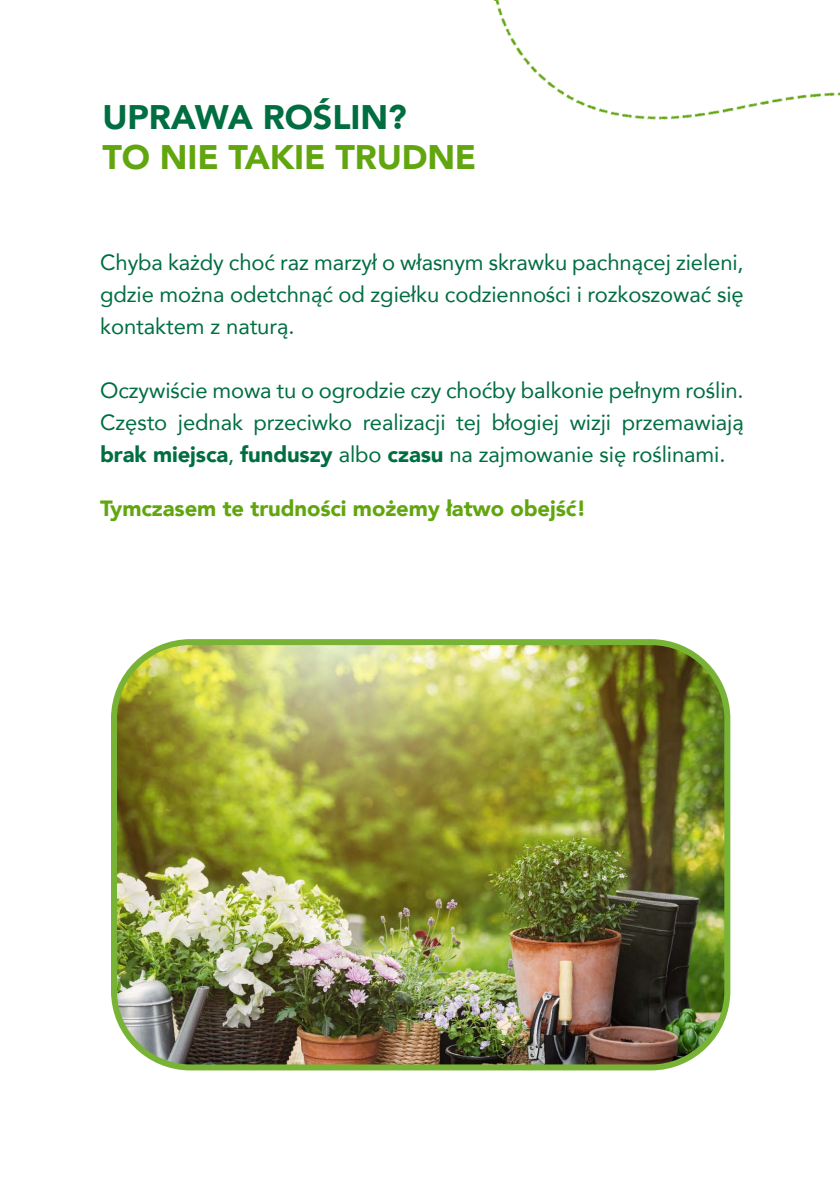
<style>
.page{position:relative;width:840px;height:1191px;background:#fff}
.page>*{position:absolute;margin:0;border:0;box-sizing:border-box;transform-origin:0 0}
.t1{font:900 34px "Avenir";letter-spacing:-.005em;color:#62a60f}
.t2{font:900 34px "Avenir";letter-spacing:-.005em;color:#006e41}
.t3{font:22px/32px "Avenir";letter-spacing:-.005em;color:#006e41;text-align:justify}
.t4{font:900 22px "Avenir";letter-spacing:-.005em;color:#62a60f}
.s1{font-weight:900}
</style>
<div class="page">
<img style="left:118px;top:646px;width:605px;height:421px">
<div style="left:111px;top:639px;width:619px;height:431px;border:6px solid #78b335;border-radius:76px"></div>
<img style="left:494px;top:0;width:345px;height:120px">
<h1 class="t2" style="left:102px;top:88px;width:305px">UPRAWA ROŚLIN?</h1>
<h1 class="t1" style="left:102px;top:128px;width:375px">TO NIE TAKIE TRUDNE</h1>
<p class="t3" style="left:100px;top:246px;width:644px">Chyba każdy choć raz marzył o własnym skrawku pachnącej zieleni, gdzie można odetchnąć od zgiełku codzienności i rozkoszować się kontaktem z naturą.</p>
<p class="t3" style="left:100px;top:374px;width:644px">Oczywiście mowa tu o ogrodzie czy choćby balkonie pełnym roślin.<br>Często jednak przeciwko realizacji tej błogiej wizji przemawiają <span class="s1">brak miejsca</span>, <span class="s1">funduszy</span> albo <span class="s1">czasu</span> na zajmowanie się roślinami.</p>
<p class="t4" style="left:100px;top:489px;width:487px">Tymczasem te trudności możemy łatwo obejść!</p>
</div>
